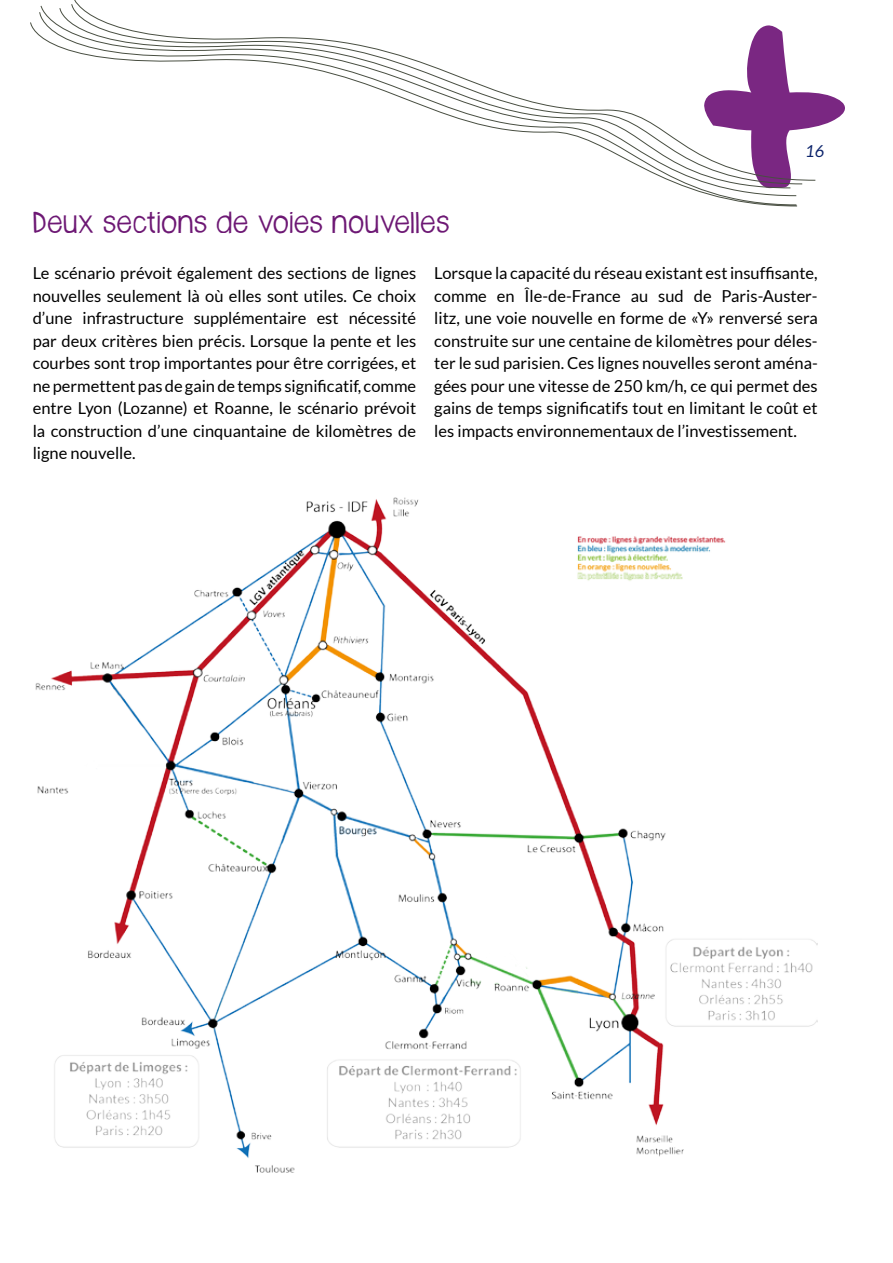
<style>
.page{position:relative;width:893px;height:1263px;background:#fff}
.page>*{position:absolute;margin:0;border:0;box-sizing:border-box;transform-origin:0 0}
.t1{font:450px "Polo Brush MF";color:#b19910}
.t2{font:24px "Janda Safeand Sound Solid";letter-spacing:.02em;color:#6d1874}
.t3{font:16.5px/22.5px "Lato";color:#000;text-align:justify}
.t4{font:italic 16.5px "Lato";color:#0b236b}
.s1{font-family:"Set Firetothe Rain";color:#7a2782}
</style>
<div class="page">
<svg style="left:30px;top:0;width:785px;height:206px"></svg>
<img style="left:35px;top:497px;width:783px;height:676px">
<h2 class="t2" style="left:33px;top:206px;width:418px">Deux sections de voies nouvelles</h2>
<h1 class="t1" style="left:432px;top:-197px;width:423px">+<span class="s1">+</span></h1>
<p class="t4" style="left:805px;top:142px;width:21px">16</p>
<p class="t3" style="left:33px;top:262px;width:385px">Le scénario prévoit également des sections de lignes nouvelles seulement là où elles sont utiles. Ce choix d’une infrastructure supplémentaire est nécessité par deux critères bien précis. Lorsque la pente et les courbes sont trop importantes pour être corrigées, et ne permettent pas de gain de temps significatif, comme entre Lyon (Lozanne) et Roanne, le scénario prévoit la construction d’une cinquantaine de kilomètres de ligne nouvelle.</p>
<p class="t3" style="left:434px;top:262px;width:385px">Lorsque la capacité du réseau existant est insuffisante, comme en Île-de-France au sud de Paris-Auster&shy;litz, une voie nouvelle en forme de «Y» renversé sera construite sur une centaine de kilomètres pour déles&shy;ter le sud parisien. Ces lignes nouvelles seront aména&shy;gées pour une vitesse de 250 km/h, ce qui permet des gains de temps significatifs tout en limitant le coût et les impacts environnementaux de l’investissement.</p>
</div>
